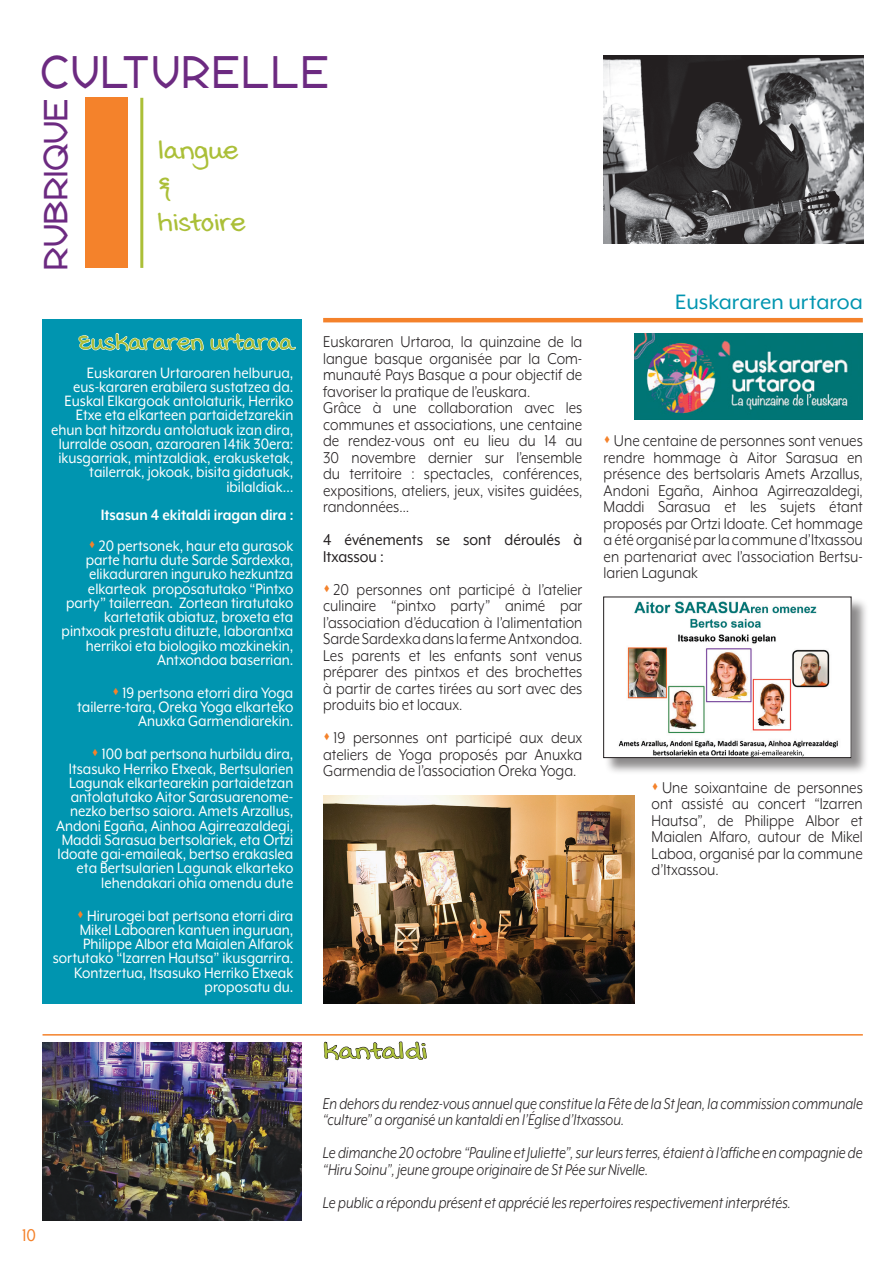
<style>
.page{position:relative;width:893px;height:1263px;background:#fff}
.page>*{position:absolute;margin:0;border:0;box-sizing:border-box;transform-origin:0 0}
.t1{font:45px "Republik Sans ICG 01";letter-spacing:.05em;color:#6c2a81;scale:.9 1}
.t2{font:33px "Republik Sans ICG 01";color:#6c2a81}
.t3{font:700 30px/36px "Swister";color:#abbf38}
.t4{font:700 27px "Swister";color:#abbf38}
.t5{font:700 27px "Swister";color:#abbf38;scale:1.14 1}
.t6{font:24px "Mr Eaves XL Mod OT";color:#0095b0}
.t7{font:19.5px "Mr Eaves XL Mod OT";color:#f4822b;scale:.9 1}
.t8{font:18px/16.5px "Mr Eaves XL Mod OT";color:#231f20;text-align:justify;scale:.9 1}
.t9{font:italic 18px/16.5px "Mr Eaves XL Mod OT";color:#231f20;scale:.87 1}
.t10{font:18px/16.5px "Mr Eaves XL Mod OT";color:#231f20;scale:.9 1}
.t11{font:17.25px/14.2px "Mr Eaves XL Mod OT";color:#fff;text-align:right;scale:.9 1}
.t12{font:700 17.25px "Mr Eaves XL Mod OT";color:#fff;scale:.9 1}
.s1{color:#f4822b}
</style>
<div class="page">
<div style="left:85px;top:98px;width:43px;height:170px;background:#f4822b"></div>
<hr style="left:140px;top:98px;width:3px;height:170px;background:#abbf38">
<img style="left:43px;top:1043px;width:259px;height:177px">
<div style="left:43px;top:319px;width:259px;height:684px;background:#0095b0"></div>
<svg style="left:78px;top:333px;width:126px;height:19px"></svg>
<svg style="left:210px;top:334px;width:86px;height:17px"></svg>
<hr style="left:323px;top:318px;width:540px;height:4px;background:#f4822b">
<img style="left:635px;top:334px;width:228px;height:85px">
<img style="left:604px;top:55px;width:259px;height:188px">
<img style="left:323px;top:795px;width:312px;height:208px">
<hr style="left:43px;top:1034px;width:820px;height:1px;background:#f4822b">
<svg style="left:324px;top:1034px;width:103px;height:26px"></svg>
<div style="left:604px;top:597px;width:264px;height:178px;background:#231f20;opacity:.52"></div>
<img style="left:605px;top:599px;width:244px;height:157px">
<div style="left:603px;top:597px;width:248px;height:161px;border:1px solid #231f20"></div>
<h1 class="t1" style="left:40px;top:40px;width:322px">CULTURELLE</h1>
<h2 class="t2" style="left:33px;top:270px;width:173px;rotate:-90deg">RUBRIQUE</h2>
<h3 class="t3" style="left:158px;top:132px;width:89px">langue &amp; histoire</h3>
<h3 class="t4" style="left:79px;top:323px;width:216px">Euskararen urtaroa</h3>
<p class="t11" style="left:51px;top:365px;width:271px">Euskararen Urtaroaren helburua, eus-kararen erabilera sustatzea da.<br>Euskal Elkargoak antolaturik, Herriko Etxe eta elkarteen partaidetzarekin ehun bat hitzordu antolatuak izan dira, lurralde osoan, azaroaren 14tik 30era: ikusgarriak, mintzaldiak, erakusketak, tailerrak, jokoak, bisita gidatuak, ibilaldiak…</p>
<p class="t12" style="left:101px;top:506px;width:216px">Itsasun 4 ekitaldi iragan dira :</p>
<p class="t11" style="left:62px;top:538px;width:259px"><span class="s1">▲</span> 20 pertsonek, haur eta gurasok parte hartu dute Sarde Sardexka, elikaduraren inguruko hezkuntza elkarteak proposatutako “Pintxo party” tailerrean. Zortean tiratutako kartetatik abiatuz, broxeta eta pintxoak prestatu dituzte, laborantxa herrikoi eta biologiko mozkinekin, Antxondoa baserrian.</p>
<p class="t11" style="left:77px;top:685px;width:242px"><span class="s1">▲</span> 19 pertsona etorri dira Yoga tailerre-tara, Oreka Yoga elkarteko<br>Anuxka Garmendiarekin.</p>
<p class="t11" style="left:56px;top:747px;width:265px"><span class="s1">▲</span> 100 bat pertsona hurbildu dira, Itsasuko Herriko Etxeak, Bertsularien Lagunak elkartearekin partaidetzan antolatutako Aitor Sarasuarenome&shy;nezko bertso saiora. Amets Arzallus, Andoni Egaña, Ainhoa Agirreazaldegi, Maddi Sarasua bertsolariek, eta Ortzi Idoate gai-emaileak, bertso erakaslea eta Bertsularien Lagunak elkarteko lehendakari ohia omendu dute</p>
<p class="t11" style="left:53px;top:908px;width:269px"><span class="s1">▲</span> Hirurogei bat pertsona etorri dira Mikel Laboaren kantuen inguruan, Philippe Albor eta Maialen Alfarok sortutako “Izarren Hautsa” ikusgarrira.<br>Kontzertua, Itsasuko Herriko Etxeak proposatu du.</p>
<p class="t7" style="left:22px;top:1225px;width:17px">10</p>
<p class="t8" style="left:323px;top:333px;width:290px;text-align:left">Euskararen Urtaroa, la quinzaine de la langue basque organisée par la Com&shy;munauté Pays Basque a pour objectif de favoriser la pratique de l’euskara.<br>Grâce à une collaboration avec les communes et associations, une centaine de rendez-vous ont eu lieu du 14 au 30 novembre dernier sur l’ensemble du territoire : spectacles, conférences, expositions, ateliers, jeux, visites guidées, randonnées…</p>
<p class="t10" style="left:323px;top:532px;width:289px">4 événements se sont déroulés à<br>Itxassou :</p>
<p class="t8" style="left:323px;top:581px;width:290px"><span class="s1">▲</span> 20 personnes ont participé à l’atelier culinaire “pintxo party” animé par l’association d’éducation à l’alimentation Sarde Sardexka dans la ferme Antxondoa.<br>Les parents et les enfants sont venus préparer des pintxos et des brochettes à partir de cartes tirées au sort avec des produits bio et locaux.</p>
<p class="t8" style="left:323px;top:730px;width:290px"><span class="s1">▲</span> 19 personnes ont participé aux deux ateliers de Yoga proposés par Anuxka Garmendia de l’association Oreka Yoga.</p>
<h3 class="t6" style="left:675px;top:290px;width:189px">Euskararen urtaroa</h3>
<p class="t8" style="left:604px;top:433px;width:290px"><span class="s1">▲</span> Une centaine de personnes sont venues rendre hommage à Aitor Sarasua en présence des bertsolaris Amets Arzallus, Andoni Egaña, Ainhoa Agirreazaldegi, Maddi Sarasua et les sujets étant proposés par Ortzi Idoate. Cet hommage a été organisé par la commune d’Itxassou en partenariat avec l’association Bertsu&shy;larien Lagunak</p>
<p class="t8" style="left:652px;top:779px;width:236px"><span class="s1">▲</span> Une soixantaine de personnes ont assisté au concert “Izarren Hautsa”, de Philippe Albor et Maialen Alfaro, autour de Mikel Laboa, organisé par la commune d’Itxassou.</p>
<h3 class="t5" style="left:323px;top:1031px;width:93px">kantaldi</h3>
<p class="t9" style="left:323px;top:1095px;width:622px">En dehors du rendez-vous annuel que constitue la Fête de la St Jean, la commission communale “culture” a organisé un kantaldi en l’Église d’Itxassou.</p>
<p class="t9" style="left:323px;top:1144px;width:622px">Le dimanche 20 octobre “Pauline et Juliette”, sur leurs terres, étaient à l’affiche en compagnie de “Hiru Soinu”, jeune groupe originaire de St Pée sur Nivelle.</p>
<p class="t9" style="left:323px;top:1194px;width:539px">Le public a répondu présent et apprécié les repertoires respectivement interprétés.</p>
</div>
